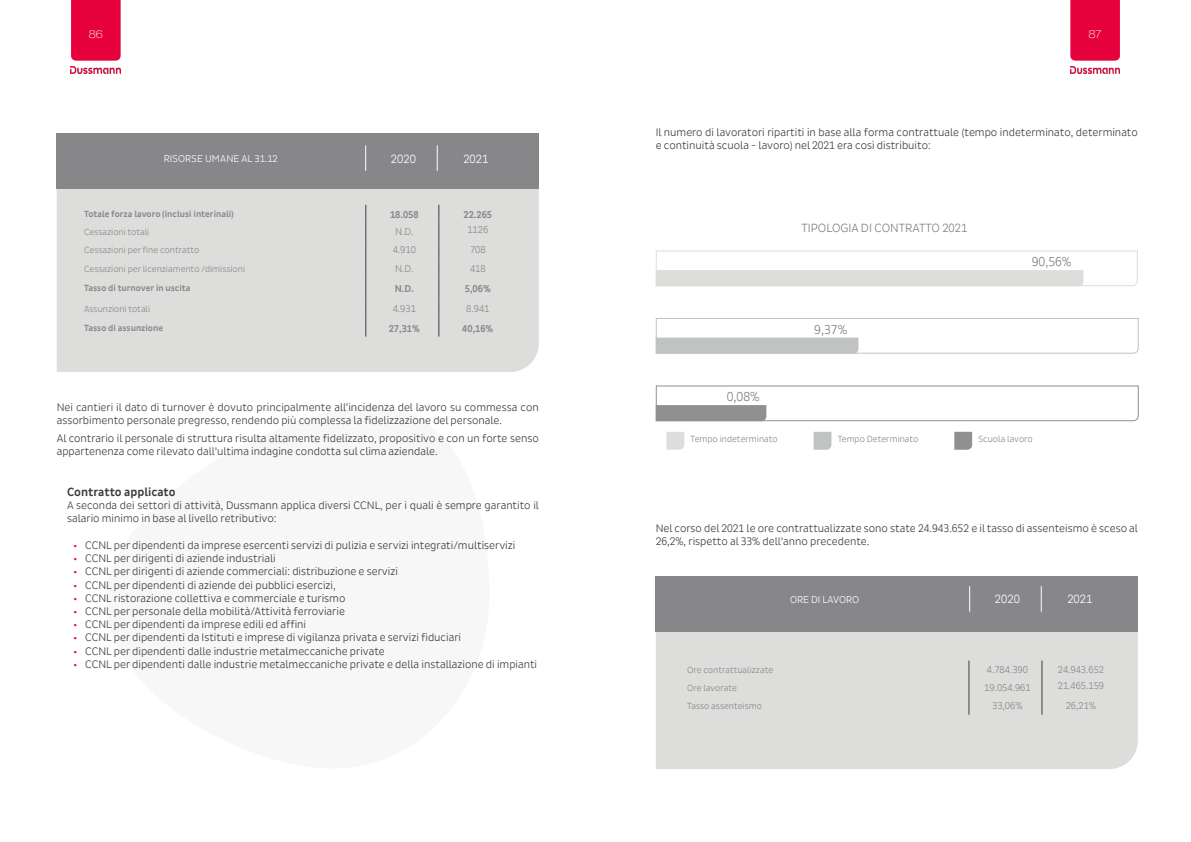
<style>
.page{position:relative;width:1191px;height:842px;background:#fff}
.page>*{position:absolute;margin:0;border:0;box-sizing:border-box;transform-origin:0 0}
.Content___Left{font:13px "Dussmann";color:#7d8082}
.Content___Left-2{font:12px "Dussmann";color:#7d8082}
.t1{font:700 12px "Dussmann";color:#3a3e40}
.Content___Left-3{font:12px "Dussmann";color:#fff}
.t2{font:11px/13.2px "Dussmann";color:#3a3e40}
.t3{font:100 expanded 11px "Helvetica Neue LT Pro";color:#fff}
.Content___Left-4{font:10px "Dussmann";color:#86898a}
.Content___Left-5{font:700 10px "Dussmann";color:#86898a}
.Content___Left-6{font:10px "Dussmann";letter-spacing:.015em;color:#fff}
.Content___Left-7{font:9px "Dussmann";color:#86898a}
.Content___Left-8{font:700 9px "Dussmann";color:#86898a}
.s1{font-family:"Myriad Pro";color:#e6003c}
</style>
<div class="page">
<div style="left:71px;top:0;width:50px;height:61px;background:#e6003c"></div>
<div style="left:1070px;top:0;width:49px;height:61px;background:#e6003c"></div>
<img style="left:1070px;top:67px;width:49px;height:6px">
<img style="left:71px;top:67px;width:49px;height:6px">
<div style="left:656px;top:631px;width:481px;height:138px;background:#dddddb"></div>
<svg style="left:655px;top:385px;width:484px;height:37px"></svg>
<svg style="left:655px;top:318px;width:484px;height:36px"></svg>
<svg style="left:813px;top:432px;width:18px;height:18px"></svg>
<svg style="left:954px;top:432px;width:18px;height:18px"></svg>
<svg style="left:666px;top:432px;width:18px;height:18px"></svg>
<svg style="left:655px;top:250px;width:483px;height:37px"></svg>
<svg style="left:968px;top:660px;width:1px;height:55px"></svg>
<svg style="left:1041px;top:660px;width:1px;height:55px"></svg>
<div style="left:656px;top:576px;width:481px;height:55px;background:#87878a"></div>
<div style="left:57px;top:188px;width:482px;height:184px;background:#dddddb"></div>
<div style="left:57px;top:133px;width:482px;height:55px;background:#87878a"></div>
<svg style="left:366px;top:205px;width:1px;height:132px"></svg>
<svg style="left:439px;top:205px;width:1px;height:132px"></svg>
<p class="t3" style="left:89px;top:28px;width:15px">86</p>
<p class="t3" style="left:1088px;top:28px;width:15px">87</p>
<p class="Content___Left-6" style="left:164px;top:153px;width:116px">RISORSE UMANE AL 31.12</p>
<p class="Content___Left-3" style="left:391px;top:152px;width:26px">2020</p>
<p class="Content___Left-3" style="left:463px;top:152px;width:26px">2021</p>
<p class="Content___Left-8" style="left:84px;top:209px;width:151px">Totale forza lavoro (inclusi interinali)</p>
<p class="Content___Left-5" style="left:390px;top:208px;width:30px">18.058</p>
<p class="Content___Left-5" style="left:463px;top:208px;width:30px">22.265</p>
<p class="Content___Left-7" style="left:84px;top:227px;width:67px">Cessazioni totali</p>
<p class="Content___Left-4" style="left:395px;top:226px;width:20px">N.D.</p>
<p class="Content___Left-4" style="left:467px;top:224px;width:22px">1126</p>
<p class="Content___Left-7" style="left:84px;top:245px;width:117px">Cessazioni per fine contratto</p>
<p class="Content___Left-4" style="left:393px;top:244px;width:25px">4.910</p>
<p class="Content___Left-4" style="left:470px;top:244px;width:17px">708</p>
<p class="Content___Left-7" style="left:84px;top:264px;width:163px">Cessazioni per licenziamento /dimissioni</p>
<p class="Content___Left-4" style="left:395px;top:263px;width:20px">N.D.</p>
<p class="Content___Left-4" style="left:470px;top:263px;width:17px">418</p>
<p class="Content___Left-8" style="left:84px;top:283px;width:108px">Tasso di turnover in uscita</p>
<p class="Content___Left-5" style="left:395px;top:283px;width:21px">N.D.</p>
<p class="Content___Left-5" style="left:465px;top:283px;width:27px">5,06%</p>
<p class="Content___Left-7" style="left:84px;top:304px;width:68px">Assunzioni totali</p>
<p class="Content___Left-4" style="left:393px;top:303px;width:25px">4.931</p>
<p class="Content___Left-4" style="left:466px;top:303px;width:25px">8.941</p>
<p class="Content___Left-8" style="left:84px;top:323px;width:81px">Tasso di assunzione</p>
<p class="Content___Left-5" style="left:389px;top:322px;width:33px">27,31%</p>
<p class="Content___Left-5" style="left:462px;top:322px;width:33px">40,16%</p>
<p class="t2" style="left:57px;top:401px;width:483px">Nei cantieri il dato di turnover è dovuto principalmente all’incidenza del lavoro su commessa con assorbimento personale pregresso, rendendo più complessa la fidelizzazione del personale.</p>
<p class="t2" style="left:57px;top:432px;width:483px">Al contrario il personale di struttura risulta altamente fidelizzato, propositivo e con un forte senso appartenenza come rilevato dall’ultima indagine condotta sul clima aziendale.</p>
<p class="t1" style="left:67px;top:485px;width:110px">Contratto applicato</p>
<p class="t2" style="left:67px;top:499px;width:473px">A seconda dei settori di attività, Dussmann applica diversi CCNL, per i quali è sempre garantito il salario minimo in base al livello retributivo:</p>
<p class="t2" style="left:74px;top:539px;width:443px"><span class="s1">•</span> CCNL per dipendenti da imprese esercenti servizi di pulizia e servizi integrati/multiservizi</p>
<p class="t2" style="left:74px;top:552px;width:203px"><span class="s1">•</span> CCNL per dirigenti di aziende industriali</p>
<p class="t2" style="left:74px;top:565px;width:326px"><span class="s1">•</span> CCNL per dirigenti di aziende commerciali: distribuzione e servizi</p>
<p class="t2" style="left:74px;top:578px;width:263px"><span class="s1">•</span> CCNL per dipendenti di aziende dei pubblici esercizi,</p>
<p class="t2" style="left:74px;top:591px;width:273px"><span class="s1">•</span> CCNL ristorazione collettiva e commerciale e turismo</p>
<p class="t2" style="left:74px;top:605px;width:273px"><span class="s1">•</span> CCNL per personale della mobilità/Attività ferroviarie</p>
<p class="t2" style="left:74px;top:618px;width:234px"><span class="s1">•</span> CCNL per dipendenti da imprese edili ed affini</p>
<p class="t2" style="left:74px;top:631px;width:389px"><span class="s1">•</span> CCNL per dipendenti da Istituti e imprese di vigilanza privata e servizi fiduciari</p>
<p class="t2" style="left:74px;top:644px;width:312px"><span class="s1">•</span> CCNL per dipendenti dalle industrie metalmeccaniche private</p>
<p class="t2" style="left:74px;top:657px;width:465px"><span class="s1">•</span> CCNL per dipendenti dalle industrie metalmeccaniche private e della installazione di impianti</p>
<p class="t2" style="left:656px;top:126px;width:483px">Il numero di lavoratori ripartiti in base alla forma contrattuale (tempo indeterminato, determinato e continuità scuola - lavoro) nel 2021 era così distribuito:</p>
<p class="Content___Left-2" style="left:801px;top:221px;width:167px">TIPOLOGIA DI CONTRATTO 2021</p>
<p class="Content___Left" style="left:814px;top:322px;width:34px">9,37%</p>
<p class="Content___Left" style="left:1031px;top:255px;width:41px">90,56%</p>
<p class="Content___Left" style="left:726px;top:390px;width:34px">0,08%</p>
<p class="Content___Left-7" style="left:690px;top:434px;width:89px">Tempo indeterminato</p>
<p class="Content___Left-7" style="left:837px;top:434px;width:82px">Tempo Determinato</p>
<p class="Content___Left-7" style="left:978px;top:434px;width:56px">Scuola lavoro</p>
<p class="t2" style="left:656px;top:522px;width:484px">Nel corso del 2021 le ore contrattualizzate sono state 24.943.652 e il tasso di assenteismo è sceso al<br>26,2%, rispetto al 33% dell’anno precedente.</p>
<p class="Content___Left-6" style="left:790px;top:594px;width:71px">ORE DI LAVORO</p>
<p class="Content___Left-3" style="left:995px;top:593px;width:26px">2020</p>
<p class="Content___Left-3" style="left:1067px;top:593px;width:26px">2021</p>
<p class="Content___Left-7" style="left:687px;top:665px;width:88px">Ore contrattualizzate</p>
<p class="Content___Left-4" style="left:987px;top:664px;width:43px">4.784.390</p>
<p class="Content___Left-4" style="left:1057px;top:664px;width:48px">24.943.652</p>
<p class="Content___Left-7" style="left:687px;top:683px;width:51px">Ore lavorate</p>
<p class="Content___Left-4" style="left:984px;top:682px;width:48px">19.054.961</p>
<p class="Content___Left-4" style="left:1057px;top:680px;width:48px">21.465.159</p>
<p class="Content___Left-7" style="left:687px;top:701px;width:76px">Tasso assenteismo</p>
<p class="Content___Left-4" style="left:992px;top:700px;width:32px">33,06%</p>
<p class="Content___Left-4" style="left:1065px;top:700px;width:32px">26,21%</p>
</div>
